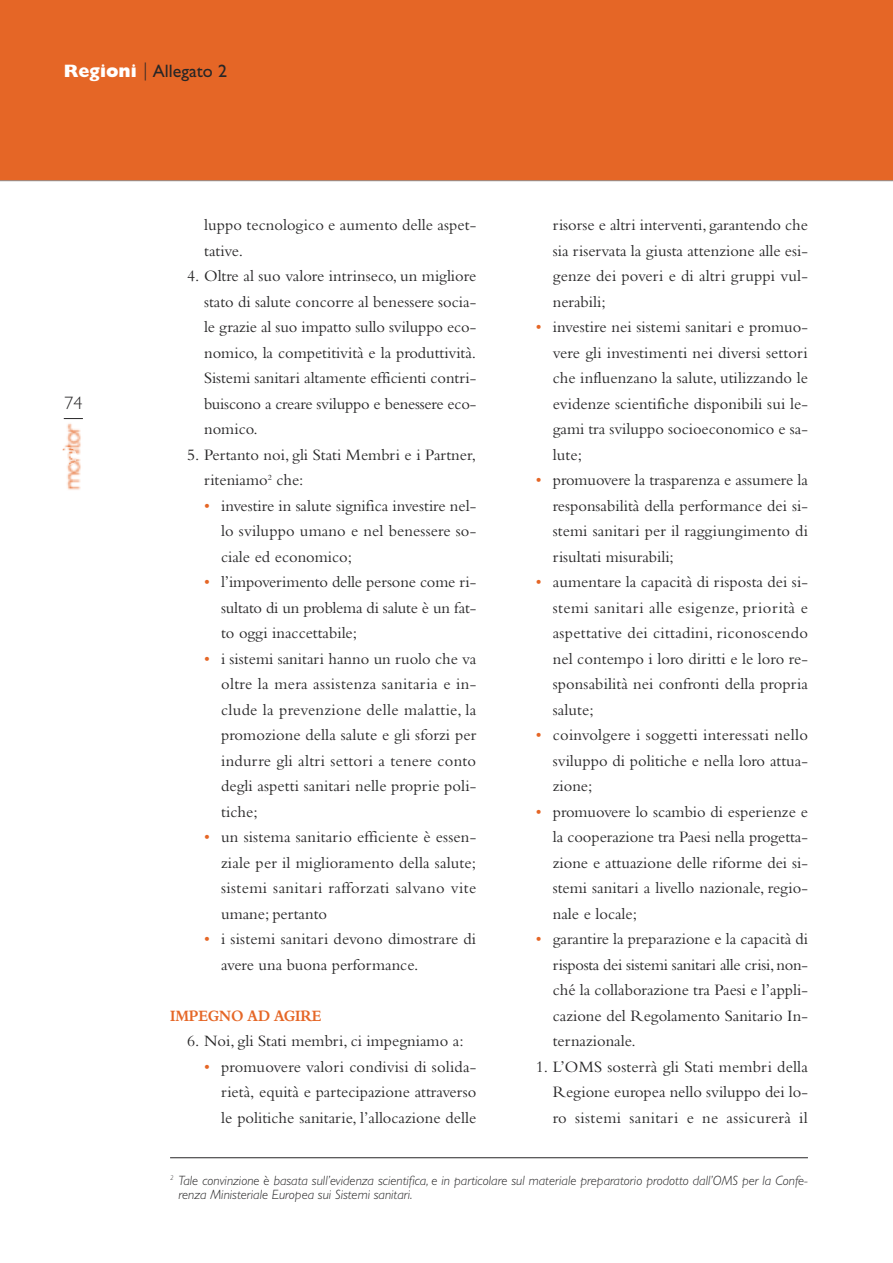
<style>
.page{position:relative;width:893px;height:1263px;background:#fff}
.page>*{position:absolute;margin:0;border:0;box-sizing:border-box;transform-origin:0 0}
.t1{font:18px "Gill Sans";color:#272627}
.t2{font:300 18px "Gill Sans";color:#272627}
.t3{font:16.5px/25.5px "Bembo";color:#272627;text-align:justify}
.t4{font:700 16.5px "Bembo";letter-spacing:-.01em;color:#e56626;scale:.9 1}
.t5{font:italic 300 13.5px/14.2px "Gill Sans";color:#272627}
.s1{font-weight:800;color:#fff}
.s2{font-weight:300}
.s3{color:#e56626}
</style>
<div class="page">
<div style="left:0;top:0;width:893px;height:181px;background:#e56626"></div>
<hr style="left:0;top:180px;width:893px;height:1px;background:#939393">
<img style="left:64px;top:423px;width:17px;height:67px">
<img style="left:59px;top:447px;width:18px;height:18px;border-radius:50%">
<svg style="left:64px;top:418px;width:19px;height:1px"></svg>
<hr style="left:170px;top:1157px;width:638px;height:1px;background:#272627">
<p class="t1" style="left:64px;top:64px;width:165px"><span class="s1">Regioni</span> <span class="s2">|</span> Allegato 2</p>
<p class="t2" style="left:65px;top:396px;width:19px">74</p>
<p class="t3" style="left:204px;top:214px;width:274px">luppo tecnologico e aumento delle aspet&shy;tative.</p>
<p class="t3" style="left:204px;top:265px;width:274px;text-indent:-17px">4. Oltre al suo valore intrinseco, un migliore stato di salute concorre al benessere socia&shy;le grazie al suo impatto sullo sviluppo eco&shy;nomico, la competitività e la produttività.<br>Sistemi sanitari altamente efficienti contri&shy;buiscono a creare sviluppo e benessere eco&shy;nomico.</p>
<p class="t3" style="left:204px;top:443px;width:274px;text-indent:-17px">5. Pertanto noi, gli Stati Membri e i Partner, riteniamo<sup>2</sup> che:</p>
<p class="t3" style="left:221px;top:494px;width:257px;text-indent:-17px"><span class="s3">•</span> investire in salute significa investire nel&shy;lo sviluppo umano e nel benessere so&shy;ciale ed economico;</p>
<p class="t3" style="left:221px;top:571px;width:257px;text-indent:-17px"><span class="s3">•</span> l’impoverimento delle persone come ri&shy;sultato di un problema di salute è un fat&shy;to oggi inaccettabile;</p>
<p class="t3" style="left:221px;top:647px;width:257px;text-indent:-17px"><span class="s3">•</span> i sistemi sanitari hanno un ruolo che va oltre la mera assistenza sanitaria e in&shy;clude la prevenzione delle malattie, la promozione della salute e gli sforzi per indurre gli altri settori a tenere conto degli aspetti sanitari nelle proprie poli&shy;tiche;</p>
<p class="t3" style="left:221px;top:826px;width:257px;text-indent:-17px"><span class="s3">•</span> un sistema sanitario efficiente è essen&shy;ziale per il miglioramento della salute; sistemi sanitari rafforzati salvano vite umane; pertanto</p>
<p class="t3" style="left:221px;top:928px;width:257px;text-indent:-17px"><span class="s3">•</span> i sistemi sanitari devono dimostrare di avere una buona performance.</p>
<p class="t4" style="left:170px;top:1010px;width:170px">IMPEGNO AD AGIRE</p>
<p class="t3" style="left:187px;top:1030px;width:278px">6. Noi, gli Stati membri, ci impegniamo a:</p>
<p class="t3" style="left:221px;top:1055px;width:257px;text-indent:-17px"><span class="s3">•</span> promuovere valori condivisi di solida&shy;rietà, equità e partecipazione attraverso le politiche sanitarie, l’allocazione delle</p>
<p class="t3" style="left:553px;top:214px;width:257px">risorse e altri interventi, garantendo che sia riservata la giusta attenzione alle esi&shy;genze dei poveri e di altri gruppi vul&shy;nerabili;</p>
<p class="t3" style="left:553px;top:316px;width:257px;text-indent:-17px"><span class="s3">•</span> investire nei sistemi sanitari e promuo&shy;vere gli investimenti nei diversi settori che influenzano la salute, utilizzando le evidenze scientifiche disponibili sui le&shy;gami tra sviluppo socioeconomico e sa&shy;lute;</p>
<p class="t3" style="left:553px;top:469px;width:257px;text-indent:-17px"><span class="s3">•</span> promuovere la trasparenza e assumere la responsabilità della performance dei si&shy;stemi sanitari per il raggiungimento di risultati misurabili;</p>
<p class="t3" style="left:553px;top:571px;width:257px;text-indent:-17px"><span class="s3">•</span> aumentare la capacità di risposta dei si&shy;stemi sanitari alle esigenze, priorità e aspettative dei cittadini, riconoscendo nel contempo i loro diritti e le loro re&shy;sponsabilità nei confronti della propria salute;</p>
<p class="t3" style="left:553px;top:724px;width:257px;text-indent:-17px"><span class="s3">•</span> coinvolgere i soggetti interessati nello sviluppo di politiche e nella loro attua&shy;zione;</p>
<p class="t3" style="left:553px;top:800px;width:257px;text-indent:-17px"><span class="s3">•</span> promuovere lo scambio di esperienze e la cooperazione tra Paesi nella progetta&shy;zione e attuazione delle riforme dei si&shy;stemi sanitari a livello nazionale, regio&shy;nale e locale;</p>
<p class="t3" style="left:553px;top:928px;width:257px;text-indent:-17px"><span class="s3">•</span> garantire la preparazione e la capacità di risposta dei sistemi sanitari alle crisi, non&shy;ché la collaborazione tra Paesi e l’appli&shy;cazione del Regolamento Sanitario In&shy;ternazionale.</p>
<p class="t3" style="left:553px;top:1055px;width:257px;text-indent:-17px">1. L’OMS sosterrà gli Stati membri della Regione europea nello sviluppo dei lo&shy;ro sistemi sanitari e ne assicurerà il</p>
<p class="t5" style="left:179px;top:1174px;width:631px;text-indent:-9px"><sup>2</sup> Tale convinzione è basata sull’evidenza scientifica, e in particolare sul materiale preparatorio prodotto dall’OMS per la Confe&shy;renza Ministeriale Europea sui Sistemi sanitari.</p>
</div>
